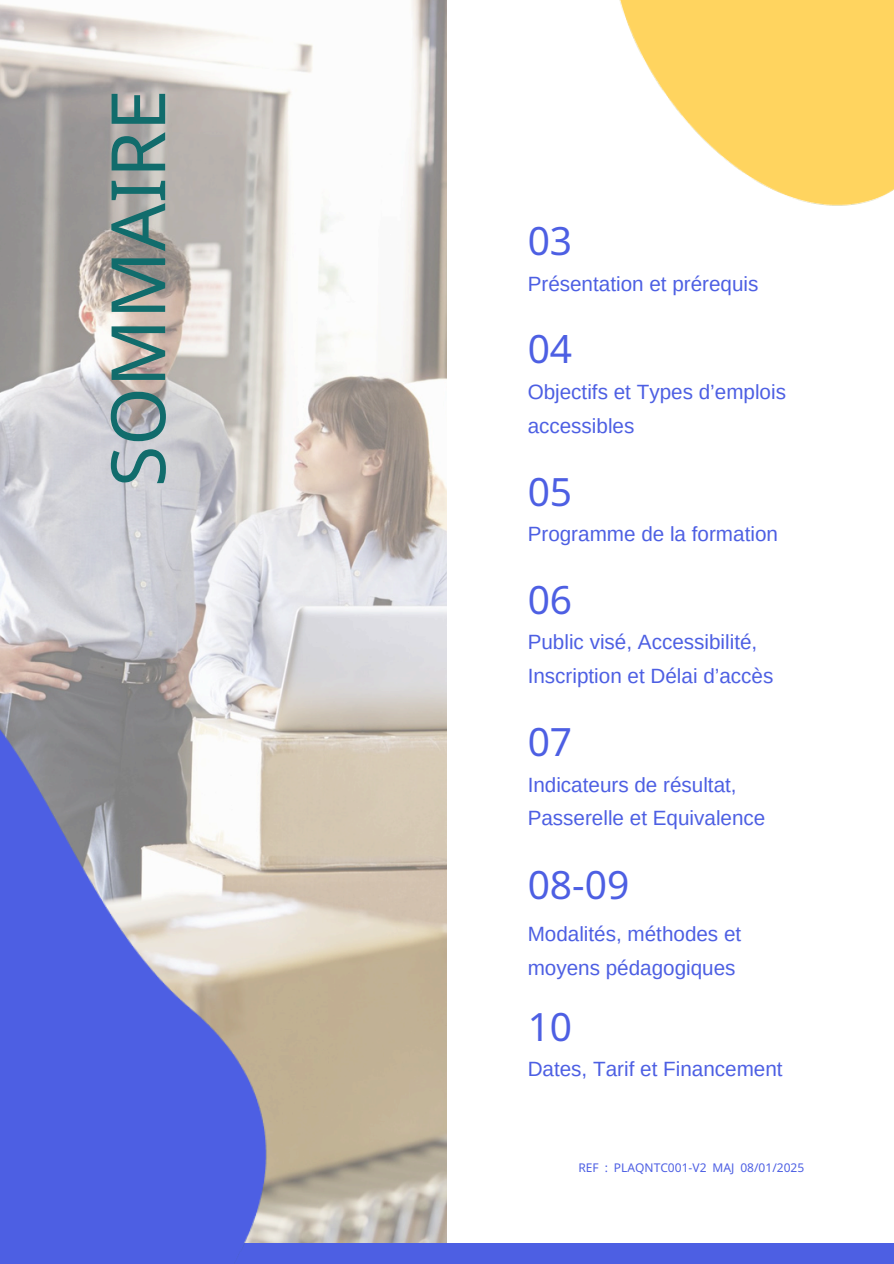
<style>
.page{position:relative;width:894px;height:1264px;background:#fff}
.page>*{position:absolute;margin:0;border:0;box-sizing:border-box;transform-origin:0 0}
.t1{font:75px "Noto Sans";color:#116c6c}
.t2{font:39px "Noto Sans";color:#4d5fe3}
.t3{font:20.7px/33.8px "Arimo";color:#4d5fe3}
.t4{font:12px "Noto Sans";color:#4d5fe3}
</style>
<div class="page">
<img style="left:0;top:0;width:447px;height:1243px">
<div style="left:0;top:1243px;width:893px;height:20px;background:#4d5fe3"></div>
<img style="left:619px;top:0;width:274px;height:206px">
<img style="left:0;top:699px;width:278px;height:564px">
<p class="t1" style="left:85px;top:487px;width:399px;rotate:-90deg">SOMMAIRE</p>
<p class="t2" style="left:527px;top:214px;width:46px">03</p>
<h1 class="t3" style="left:527px;top:267px;width:232px">Présentation et prérequis</h1>
<p class="t2" style="left:527px;top:322px;width:46px">04</p>
<h3 class="t3" style="left:527px;top:375px;width:260px">Objectifs et Types d’emplois accessibles</h3>
<p class="t2" style="left:527px;top:464px;width:46px">05</p>
<h3 class="t3" style="left:527px;top:517px;width:252px">Programme de la formation</h3>
<p class="t2" style="left:527px;top:572px;width:46px">06</p>
<h3 class="t3" style="left:527px;top:625px;width:247px">Public visé, Accessibilité,<br>Inscription et Délai d’accès</h3>
<p class="t2" style="left:527px;top:714px;width:46px">07</p>
<p class="t3" style="left:527px;top:767px;width:239px">Indicateurs de résultat,<br>Passerelle et Equivalence</p>
<p class="t2" style="left:527px;top:856px;width:103px">08-09</p>
<h3 class="t3" style="left:527px;top:917px;width:215px">Modalités, méthodes et moyens pédagogiques</h3>
<h2 class="t2" style="left:527px;top:999px;width:46px">10</h2>
<h3 class="t3" style="left:527px;top:1052px;width:256px">Dates, Tarif et Financement</h3>
<h3 class="t4" style="left:578px;top:1158px;width:157px">REF : PLAQNTC001-V2 MAJ</h3>
<p class="t4" style="left:740px;top:1158px;width:65px">08/01/2025</p>
</div>
